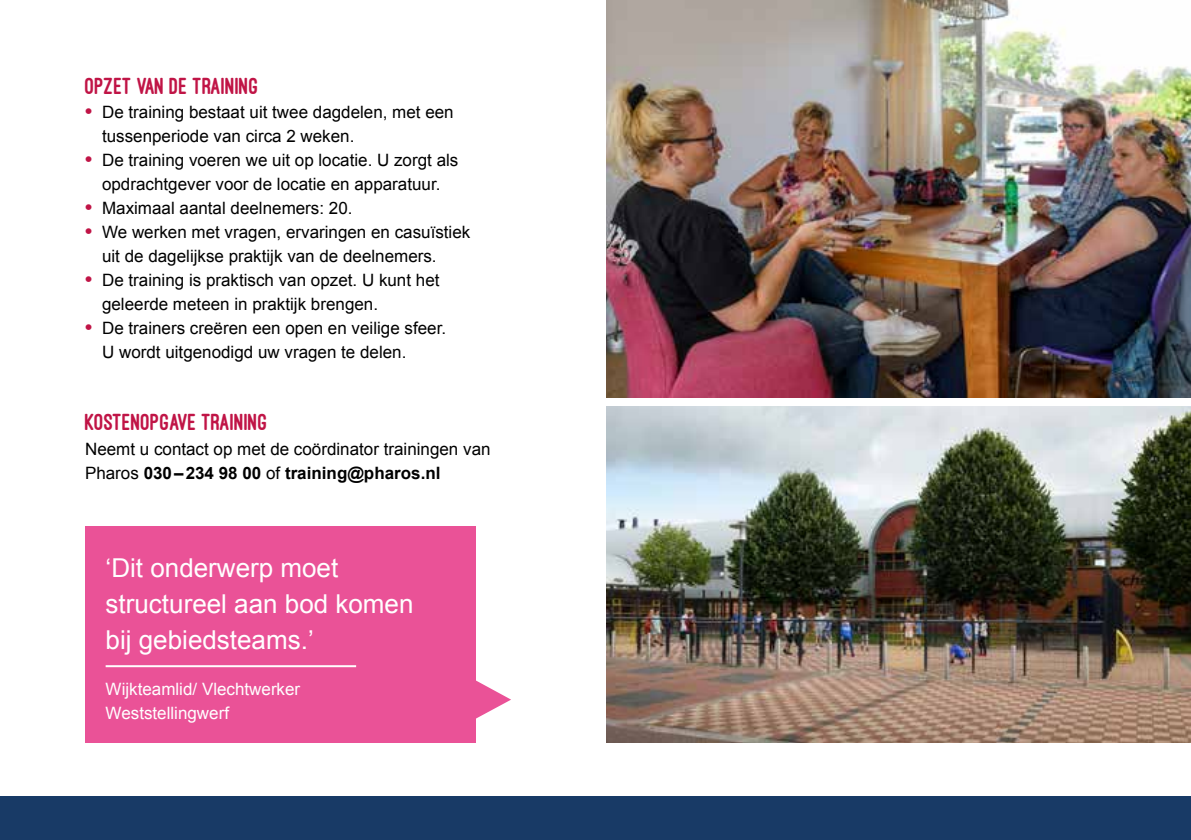
<style>
.page{position:relative;width:1191px;height:840px;background:#fff}
.page>*{position:absolute;margin:0;border:0;box-sizing:border-box;transform-origin:0 0}
.t1{font:26px/36px "Arial";color:#fff}
.t2{font:800 24px "Ostrich Sans";color:#c01446}
.t3{font:17px/24px "Arial";color:#000}
.t4{font:17px/24px "Arial";color:#fff}
.s1{font-weight:700;font-size:20px;color:#c01446}
.s2{font-weight:700}
</style>
<div class="page">
<img style="left:607px;top:0;width:584px;height:397px">
<img style="left:607px;top:406px;width:584px;height:336px">
<div style="left:0;top:796px;width:1191px;height:43px;background:#183a66"></div>
<div style="left:85px;top:526px;width:391px;height:216px;background:#ea5297"></div>
<svg style="left:476px;top:680px;width:35px;height:38px"></svg>
<hr style="left:106px;top:664px;width:250px;height:2px;background:#fff">
<h2 class="t2" style="left:85px;top:73px;width:175px">OPZET VAN DE TRAINING</h2>
<p class="t3" style="left:102px;top:100px;width:353px;text-indent:-17px"><span class="s1">•</span> De training bestaat uit twee dagdelen, met een tussenperiode van circa 2 weken.</p>
<p class="t3" style="left:85px;top:148px;width:375px;text-align:center"><span class="s1">•</span> De training voeren we uit op locatie. U zorgt als opdrachtgever voor de locatie en apparatuur.</p>
<p class="t3" style="left:85px;top:196px;width:269px"><span class="s1">•</span> Maximaal aantal deelnemers: 20.</p>
<p class="t3" style="left:102px;top:220px;width:370px;text-indent:-17px"><span class="s1">•</span> We werken met vragen, ervaringen en casuïstiek uit de dagelijkse praktijk van de deelnemers.</p>
<p class="t3" style="left:102px;top:268px;width:339px;text-indent:-17px"><span class="s1">•</span> De training is praktisch van opzet. U kunt het geleerde meteen in praktijk brengen.</p>
<p class="t3" style="left:102px;top:316px;width:345px;text-indent:-17px"><span class="s1">•</span> De trainers creëren een open en veilige sfeer.<br>U wordt uitgenodigd uw vragen te delen.</p>
<h2 class="t2" style="left:85px;top:409px;width:184px">KOSTENOPGAVE TRAINING</h2>
<p class="t3" style="left:85px;top:436px;width:407px">Neemt u contact op met de coördinator trainingen van<br>Pharos <span class="s2">030–234 98 00</span> of <span class="s2">training@pharos.nl</span></p>
<h1 class="t1" style="left:106px;top:550px;width:309px">‘Dit onderwerp moet structureel aan bod komen bij gebiedsteams.’</h1>
<p class="t4" style="left:106px;top:676px;width:196px">Wijkteamlid/ Vlechtwerker<br>Weststellingwerf</p>
</div>
